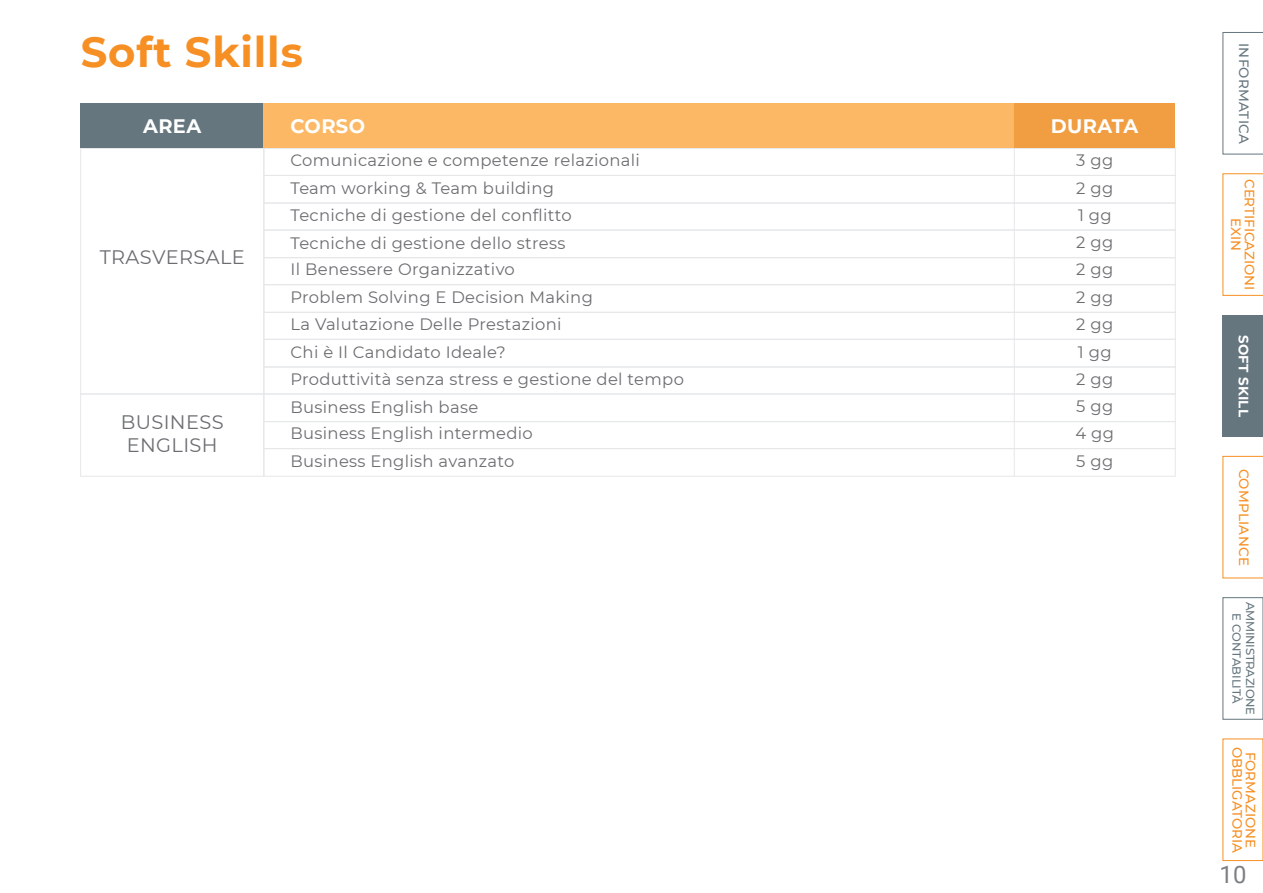
<style>
.page{position:relative;width:1263px;height:893px;background:#fff}
.page>*{position:absolute;margin:0;border:0;box-sizing:border-box;transform-origin:0 0}
.t1{font:700 42px "Montserrat";letter-spacing:.02em;color:#f69024}
.t2{font:24px "Roboto";color:#7c7f81}
.t3{font:19.5px/22.5px "Montserrat";letter-spacing:.02em;color:#6c6d70;text-align:center}
.t4{font:700 19.5px "Montserrat";letter-spacing:.02em;color:#fff}
.t5{font:16.5px/27.6px "Montserrat";letter-spacing:.02em;color:#6c6d70}
.t6{font:500 13.5px/13.5px "Montserrat";color:#f69024;text-align:center}
.t7{font:500 13.5px "Montserrat";letter-spacing:.02em;color:#65767e}
.t8{font:500 13.5px "Montserrat";letter-spacing:.02em;color:#f69024}
.t9{font:700 13.5px "Montserrat";letter-spacing:.02em;color:#fff}
.t10{font:500 11.7px/13.5px "Montserrat";letter-spacing:-.02em;color:#65767e;text-align:center}
</style>
<div class="page">
<div style="left:80px;top:148px;width:184px;height:246px;border:1px solid #e6e7e9"></div>
<div style="left:80px;top:394px;width:184px;height:83px;border:1px solid #e6e7e9"></div>
<div style="left:264px;top:175px;width:912px;height:28px;border:1px solid #e6e7e9"></div>
<div style="left:263px;top:148px;width:913px;height:28px;border:1px solid #e6e7e9"></div>
<div style="left:81px;top:103px;width:183px;height:45px;background:#65767e"></div>
<div style="left:1014px;top:103px;width:161px;height:45px;background:#f09e41"></div>
<div style="left:264px;top:103px;width:750px;height:45px;background:#fcb865"></div>
<hr style="left:1014px;top:148px;width:1px;height:55px;background:#e6e7e9">
<div style="left:264px;top:230px;width:912px;height:28px;border:1px solid #e6e7e9"></div>
<div style="left:263px;top:203px;width:913px;height:27px;border:1px solid #e6e7e9"></div>
<hr style="left:1014px;top:203px;width:1px;height:55px;background:#e6e7e9">
<div style="left:263px;top:257px;width:913px;height:28px;border:1px solid #e6e7e9"></div>
<hr style="left:1014px;top:258px;width:1px;height:54px;background:#e6e7e9">
<div style="left:264px;top:339px;width:912px;height:28px;border:1px solid #e6e7e9"></div>
<div style="left:263px;top:312px;width:913px;height:28px;border:1px solid #e6e7e9"></div>
<hr style="left:1014px;top:312px;width:1px;height:55px;background:#e6e7e9">
<div style="left:263px;top:394px;width:912px;height:28px;border:1px solid #e6e7e9"></div>
<div style="left:263px;top:367px;width:913px;height:27px;border:1px solid #e6e7e9"></div>
<hr style="left:1014px;top:367px;width:1px;height:55px;background:#e6e7e9">
<div style="left:263px;top:448px;width:912px;height:29px;border:1px solid #e6e7e9"></div>
<div style="left:263px;top:421px;width:912px;height:28px;border:1px solid #e6e7e9"></div>
<hr style="left:1014px;top:422px;width:1px;height:54px;background:#e6e7e9">
<div style="left:1223px;top:315px;width:40px;height:122px;background:#65767e"></div>
<h1 class="t1" style="left:81px;top:22px;width:224px">Soft Skills</h1>
<p class="t4" style="left:143px;top:112px;width:60px">AREA</p>
<p class="t4" style="left:290px;top:112px;width:76px">CORSO</p>
<p class="t4" style="left:1051px;top:112px;width:89px">DURATA</p>
<p class="t3" style="left:100px;top:245px;width:147px">TRASVERSALE</p>
<p class="t3" style="left:121px;top:411px;width:104px">BUSINESS<br>ENGLISH</p>
<p class="t5" style="left:290px;top:146px;width:351px">Comunicazione e competenze relazionali</p>
<p class="t5" style="left:1076px;top:146px;width:39px">3 gg<br>2 gg</p>
<p class="t5" style="left:290px;top:174px;width:265px">Team working &amp; Team building</p>
<p class="t5" style="left:290px;top:200px;width:283px">Tecniche di gestione del conflitto</p>
<p class="t5" style="left:1076px;top:200px;width:39px">1 gg<br>2 gg</p>
<p class="t5" style="left:290px;top:283px;width:304px">Problem Solving E Decision Making</p>
<p class="t5" style="left:290px;top:228px;width:276px">Tecniche di gestione dello stress</p>
<p class="t5" style="left:290px;top:255px;width:226px">Il Benessere Organizzativo</p>
<p class="t5" style="left:1076px;top:255px;width:39px">2 gg<br>2 gg</p>
<p class="t5" style="left:290px;top:338px;width:217px">Chi è Il Candidato Ideale?</p>
<p class="t5" style="left:290px;top:310px;width:272px">La Valutazione Delle Prestazioni</p>
<p class="t5" style="left:1076px;top:310px;width:39px">2 gg<br>1 gg</p>
<p class="t5" style="left:290px;top:392px;width:189px">Business English base</p>
<p class="t5" style="left:290px;top:364px;width:395px">Produttività senza stress e gestione del tempo</p>
<p class="t5" style="left:1076px;top:364px;width:39px">2 gg<br>5 gg</p>
<p class="t5" style="left:290px;top:447px;width:225px">Business English avanzato</p>
<p class="t5" style="left:290px;top:419px;width:244px">Business English intermedio</p>
<p class="t5" style="left:1075px;top:419px;width:40px">4 gg<br>5 gg</p>
<p class="t7" style="left:1253px;top:43px;width:102px;rotate:90deg">INFORMATICA</p>
<p class="t6" style="left:1257px;top:179px;width:113px;rotate:90deg">CERTIFICAZIONI<br>EXIN</p>
<p class="t9" style="left:1253px;top:335px;width:84px;rotate:90deg">SOFT SKILL</p>
<p class="t8" style="left:1253px;top:469px;width:98px;rotate:90deg">COMPLIANCE</p>
<p class="t10" style="left:1257px;top:602px;width:115px;rotate:90deg">AMMINISTRAZIONE<br>E CONTABILITÀ</p>
<p class="t6" style="left:1244px;top:747px;width:108px;rotate:90deg">OBBLIGATORIA</p>
<p class="t6" style="left:1258px;top:752px;width:98px;rotate:90deg">FORMAZIONE</p>
<h2 class="t2" style="left:1219px;top:858px;width:29px">10</h2>
</div>
